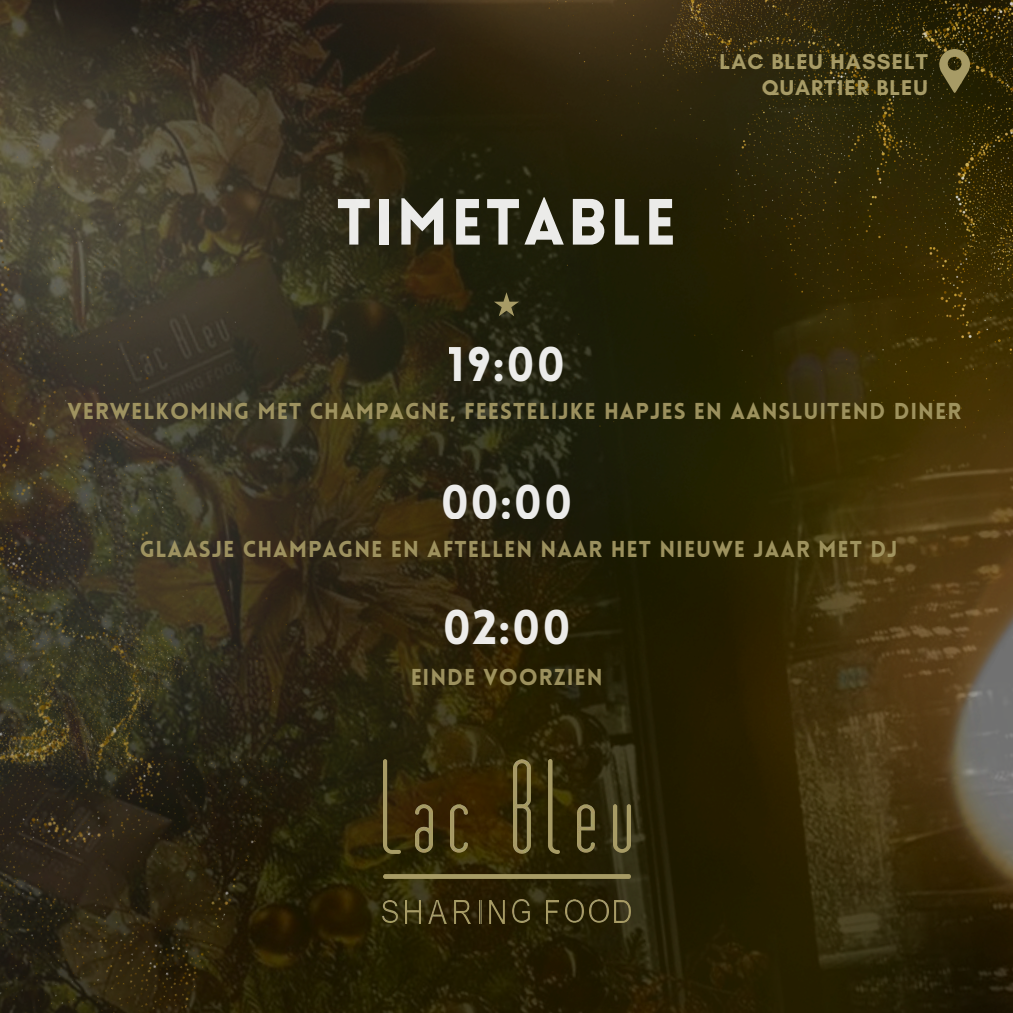
<style>
.page{position:relative;width:1013px;height:1013px;background:#fff}
.page>*{position:absolute;margin:0;border:0;box-sizing:border-box;transform-origin:0 0}
.t1{font:900 63.75px "Lovelo";letter-spacing:.04em;color:#fefefe}
.t2{font:900 47.5px "Lovelo";letter-spacing:.04em;color:#fefefe}
.t3{font:900 22.5px "Lovelo";letter-spacing:.04em;color:#a79b66}
.t4{font:700 21.88px "Glacial Indifference";letter-spacing:.05em;color:#a79b66}
</style>
<div class="page">
<img style="left:519px;top:0;width:493px;height:1012px">
<img style="left:548px;top:0;width:464px;height:540px">
<img style="left:0;top:0;width:519px;height:1012px">
<svg style="left:939px;top:49px;width:31px;height:45px"></svg>
<img style="left:382px;top:900px;width:15px;height:22px">
<img style="left:383px;top:760px;width:17px;height:93px">
<img style="left:406px;top:900px;width:15px;height:23px">
<img style="left:415px;top:804px;width:17px;height:48px">
<img style="left:429px;top:900px;width:17px;height:23px">
<img style="left:451px;top:804px;width:17px;height:48px">
<img style="left:454px;top:900px;width:17px;height:23px">
<img style="left:479px;top:900px;width:2px;height:23px">
<img style="left:490px;top:900px;width:15px;height:23px">
<img style="left:513px;top:899px;width:17px;height:23px">
<img style="left:513px;top:760px;width:17px;height:93px">
<img style="left:546px;top:900px;width:13px;height:23px">
<img style="left:548px;top:760px;width:11px;height:93px">
<img style="left:565px;top:899px;width:18px;height:23px">
<img style="left:577px;top:804px;width:18px;height:48px">
<img style="left:590px;top:899px;width:18px;height:23px">
<img style="left:383px;top:874px;width:247px;height:4px">
<img style="left:613px;top:804px;width:17px;height:48px">
<img style="left:614px;top:900px;width:16px;height:22px">
<h1 class="t1" style="left:336px;top:197px;width:341px">TIMETABLE</h1>
<p class="t4" style="left:719px;top:48px;width:210px">LAC BLEU HASSELT</p>
<p class="t4" style="left:761px;top:74px;width:168px">QUARTIER BLEU</p>
<h2 class="t2" style="left:447px;top:345px;width:119px">19:00</h2>
<p class="t3" style="left:68px;top:402px;width:895px">VERWELKOMING MET CHAMPAGNE, FEESTELIJKE HAPJES EN AANSLUITEND DINER</p>
<h2 class="t2" style="left:440px;top:483px;width:134px">00:00</h2>
<p class="t3" style="left:139px;top:539px;width:759px">GLAASJE CHAMPAGNE EN AFTELLEN NAAR HET NIEUWE JAAR MET DJ</p>
<h2 class="t2" style="left:442px;top:608px;width:130px">02:00</h2>
<p class="t3" style="left:410px;top:668px;width:194px">EINDE VOORZIEN</p>
</div>
